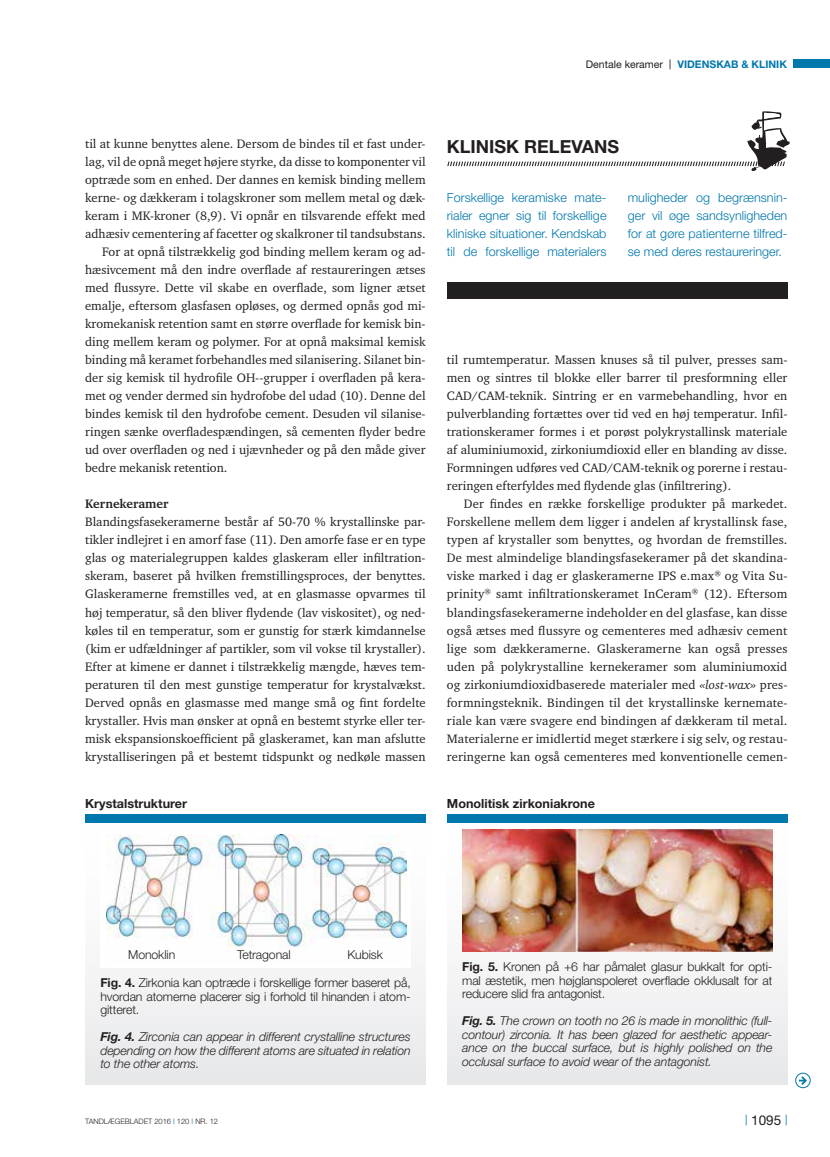
<style>
.page{position:relative;width:830px;height:1157px;background:#fff}
.page>*{position:absolute;margin:0;border:0;box-sizing:border-box;transform-origin:0 0}
.t1{font:700 18px "Helvetica Neue";color:#231f20}
.t2{font:13.5px "Helvetica Neue";color:#231f20}
.t3{font:12.6px/18px "Charter ITC";color:#231f20;text-align:justify}
.t4{font:300 12.6px/18px "Helvetica Neue";color:#0078ae;text-align:justify}
.t5{font:700 12.6px "Helvetica Neue";color:#231f20}
.t6{font:700 12.6px "Charter ITC";color:#231f20}
.t7{font:italic 300 12.3px/13.5px "Helvetica Neue";letter-spacing:-.01em;color:#231f20;text-align:justify}
.t8{font:300 12.3px/13.5px "Helvetica Neue";letter-spacing:-.01em;color:#231f20;text-align:justify}
.t9{font:700 10.5px "Helvetica Neue";color:#0078ae}
.t10{font:300 7.5px "Helvetica Neue";color:#231f20}
.s1{font-weight:400;color:#231f20}
.s2{font-family:"Arial";font-weight:400;color:#231f20}
.s3{font-style:italic}
.s4{font-weight:700}
.s5{font-weight:400;color:#0078ae}
</style>
<div class="page">
<div style="left:793px;top:60px;width:36px;height:8px;background:#0078ae"></div>
<div style="left:795px;top:1073px;width:15px;height:14px;border:1px solid #0078ae;border-radius:50%"></div>
<svg style="left:798px;top:1074px;width:9px;height:12px"></svg>
<div style="left:446px;top:283px;width:341px;height:16px;background:#231f20"></div>
<svg style="left:447px;top:111px;width:342px;height:60px"></svg>
<div style="left:85px;top:817px;width:340px;height:267px;background:linear-gradient(to bottom,#fff,#e8e9eb)"></div>
<div style="left:85px;top:814px;width:340px;height:8px;background:#0078ae"></div>
<div style="left:100px;top:829px;width:310px;height:139px;background:#fff"></div>
<img style="left:106px;top:834px;width:300px;height:114px">
<div style="left:446px;top:817px;width:341px;height:267px;background:linear-gradient(to bottom,#fcf5f2,#e9eaec)"></div>
<div style="left:446px;top:814px;width:341px;height:8px;background:#0078ae"></div>
<img style="left:462px;top:829px;width:310px;height:122px">
<p class="t9" style="left:585px;top:58px;width:202px"><span class="s1">Dentale keramer</span> <span class="s2">|</span> VIDENSKAB &amp; KLINIK</p>
<p class="t3" style="left:85px;top:135px;width:342px">til at kunne benyttes alene. Dersom de bindes til et fast under-</p>
<p class="t3" style="left:85px;top:153px;width:342px">lag, vil de opnå meget højere styrke, da disse to komponenter vil</p>
<p class="t3" style="left:85px;top:171px;width:342px">optræde som en enhed. Der dannes en kemisk binding mellem</p>
<p class="t3" style="left:85px;top:189px;width:342px">kerne- og dækkeram i tolagskroner som mellem metal og dæk-</p>
<p class="t3" style="left:85px;top:207px;width:342px">keram i MK-kroner (8,9). Vi opnår en tilsvarende effekt med</p>
<p class="t3" style="left:85px;top:225px;width:342px">adhæsiv cementering af facetter og skalkroner til tandsubstans.</p>
<p class="t3" style="left:102px;top:243px;width:325px">For at opnå tilstrækkelig god binding mellem keram og ad-</p>
<p class="t3" style="left:85px;top:261px;width:342px">hæsivcement må den indre overflade af restaureringen ætses</p>
<p class="t3" style="left:85px;top:279px;width:342px">med flussyre. Dette vil skabe en overflade, som ligner ætset</p>
<p class="t3" style="left:85px;top:297px;width:342px">emalje, eftersom glasfasen opløses, og dermed opnås god mi-</p>
<p class="t3" style="left:85px;top:315px;width:342px">kromekanisk retention samt en større overflade for kemisk bin-</p>
<p class="t3" style="left:85px;top:333px;width:342px">ding mellem keram og polymer. For at opnå maksimal kemisk</p>
<p class="t3" style="left:85px;top:351px;width:342px">binding må keramet forbehandles med silanisering. Silanet bin-</p>
<p class="t3" style="left:85px;top:369px;width:342px">der sig kemisk til hydrofile OH--grupper i overfladen på kera-</p>
<p class="t3" style="left:85px;top:387px;width:342px">met og vender dermed sin hydrofobe del udad (10). Denne del</p>
<p class="t3" style="left:85px;top:405px;width:342px">bindes kemisk til den hydrofobe cement. Desuden vil silanise-</p>
<p class="t3" style="left:85px;top:423px;width:342px">ringen sænke overfladespændingen, så cementen flyder bedre</p>
<p class="t3" style="left:85px;top:441px;width:342px">ud over overfladen og ned i ujævnheder og på den måde giver</p>
<p class="t3" style="left:85px;top:459px;width:144px">bedre mekanisk retention.</p>
<p class="t6" style="left:85px;top:496px;width:85px">Kernekeramer</p>
<p class="t3" style="left:85px;top:513px;width:342px">Blandingsfasekeramerne består af 50-70 % krystallinske par&shy;tikler indlejret i en amorf fase (11). Den amorfe fase er en type glas og materialegruppen kaldes glaskeram eller infiltration&shy;skeram, baseret på hvilken fremstillingsproces, der benyttes.<br>Glaskeramerne fremstilles ved, at en glasmasse opvarmes til høj temperatur, så den bliver flydende (lav viskositet), og ned&shy;køles til en temperatur, som er gunstig for stærk kimdannelse (kim er udfældninger af partikler, som vil vokse til krystaller).<br>Efter at kimene er dannet i tilstrækkelig mængde, hæves tem&shy;peraturen til den mest gunstige temperatur for krystalvækst.<br>Derved opnås en glasmasse med mange små og fint fordelte krystaller. Hvis man ønsker at opnå en bestemt styrke eller ter&shy;misk ekspansionskoefficient på glaskeramet, kan man afslutte krystalliseringen på et bestemt tidspunkt og nedkøle massen</p>
<p class="t5" style="left:85px;top:796px;width:103px">Krystalstrukturer</p>
<h1 class="t1" style="left:446px;top:135px;width:174px">KLINISK RELEVANS</h1>
<p class="t4" style="left:446px;top:188px;width:161px">Forskellige keramiske mate&shy;rialer egner sig til forskellige kliniske situationer. Kendskab til de forskellige materialers</p>
<p class="t4" style="left:627px;top:188px;width:161px">muligheder og begrænsnin&shy;ger vil øge sandsynligheden for at gøre patienterne tilfred&shy;se med deres restaureringer.</p>
<p class="t3" style="left:446px;top:351px;width:342px">til rumtemperatur. Massen knuses så til pulver, presses sam&shy;men og sintres til blokke eller barrer til presformning eller CAD/CAM-teknik. Sintring er en varmebehandling, hvor en pulverblanding fortættes over tid ved en høj temperatur. Infil&shy;trationskeramer formes i et porøst polykrystallinsk materiale af aluminiumoxid, zirkoniumdioxid eller en blanding av disse.<br>Formningen udføres ved CAD/CAM-teknik og porerne i restau&shy;reringen efterfyldes med flydende glas (infiltrering).</p>
<p class="t3" style="left:446px;top:495px;width:342px;text-indent:17px">Der findes en række forskellige produkter på markedet.<br>Forskellene mellem dem ligger i andelen af krystallinsk fase, typen af krystaller som benyttes, og hvordan de fremstilles.<br>De mest almindelige blandingsfasekeramer på det skandina&shy;viske marked i dag er glaskeramerne IPS e.max<sup>®</sup> og Vita Su&shy;prinity<sup>®</sup> samt infiltrationskeramet InCeram<sup>®</sup> (12). Eftersom blandingsfasekeramerne indeholder en del glasfase, kan disse også ætses med flussyre og cementeres med adhæsiv cement lige som dækkeramerne. Glaskeramerne kan også presses uden på polykrystalline kernekeramer som aluminiumoxid og zirkoniumdioxidbaserede materialer med <span class="s3">«lost-wax»</span> pres&shy;formningsteknik. Bindingen til det krystallinske kernemate&shy;riale kan være svagere end bindingen af dækkeram til metal.<br>Materialerne er imidlertid meget stærkere i sig selv, og restau&shy;reringerne kan også cementeres med konventionelle cemen-</p>
<p class="t5" style="left:446px;top:796px;width:149px">Monolitisk zirkoniakrone</p>
<p class="t8" style="left:128px;top:947px;width:48px">Monoklin</p>
<p class="t8" style="left:237px;top:947px;width:55px">Tetragonal</p>
<p class="t8" style="left:347px;top:947px;width:37px">Kubisk</p>
<p class="t8" style="left:100px;top:975px;width:312px"><span class="s4">Fig. 4.</span> Zirkonia kan optræde i forskellige former baseret på, hvordan atomerne placerer sig i forhold til hinanden i atom&shy;gitteret.</p>
<p class="t7" style="left:100px;top:1030px;width:311px"><span class="s4">Fig. 4.</span> Zirconia can appear in different crystalline structures depending on how the different atoms are situated in relation to the other atoms.</p>
<p class="t8" style="left:462px;top:960px;width:311px"><span class="s4">Fig. 5.</span> Kronen på +6 har påmalet glasur bukkalt for opti&shy;mal æstetik, men højglanspoleret overflade okklusalt for at reducere slid fra antagonist.</p>
<p class="t7" style="left:462px;top:1014px;width:311px"><span class="s4">Fig. 5.</span> The crown on tooth no 26 is made in monolithic (full&shy;contour) zirconia. It has been glazed for aesthetic appear&shy;ance on the buccal surface, but is highly polished on the occlusal surface to avoid wear of the antagonist.</p>
<p class="t10" style="left:85px;top:1116px;width:134px">TANDLÆGEBLADET 2016 <span class="s5">|</span> 120 <span class="s5">|</span> NR. 12</p>
<p class="t2" style="left:744px;top:1112px;width:44px"><sup>|</sup> 1095 <sup>|</sup></p>
</div>
